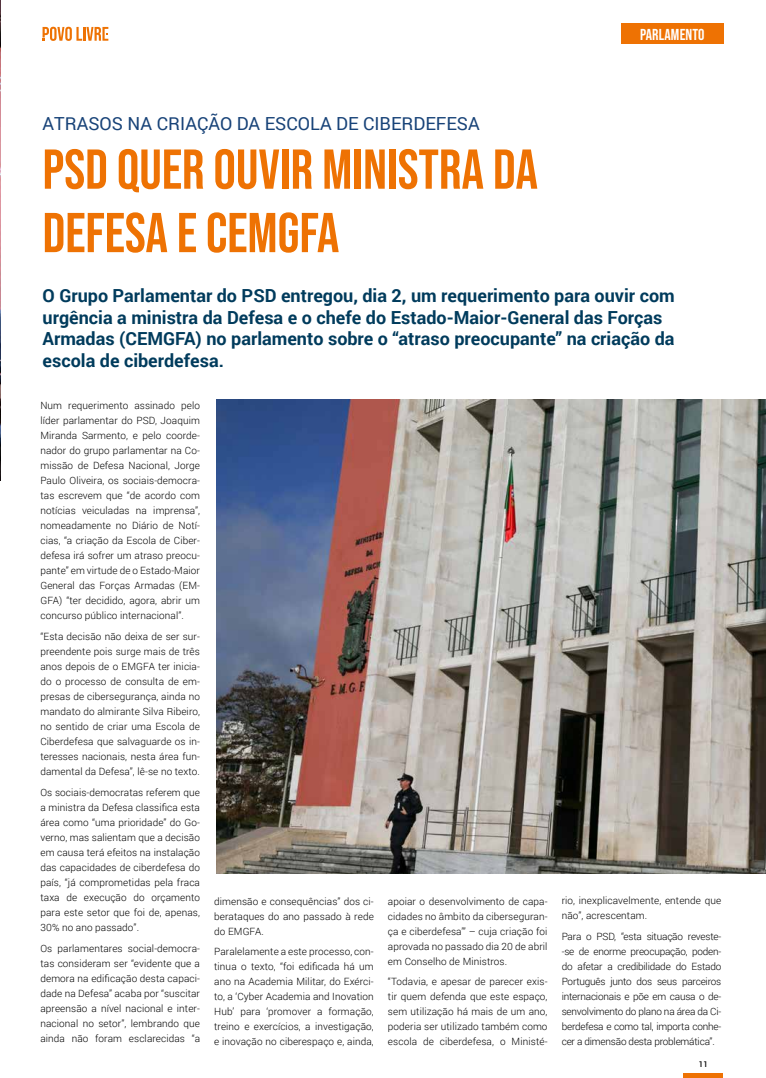
<style>
.page{position:relative;width:766px;height:1078px;background:#fff}
.page>*{position:absolute;margin:0;border:0;box-sizing:border-box;transform-origin:0 0}
.t1{font:700 56px/63.4px "Bebas Neue Pro";color:#ee7203}
.t2{font:700 18px/21.6px "Roboto";color:#003b5c}
.t3{font:18px "Roboto";color:#184378}
.t4{font:700 15.8px "Bebas Neue Pro";letter-spacing:.01em;color:#fff}
.t5{font:300 10px/15px "Roboto";letter-spacing:.01em;color:#000;text-align:justify}
.t6{font:500 8px "Roboto";color:#000}
</style>
<div class="page">
<hr style="left:683px;top:1073px;width:40px;height:4px;background:#ee7203">
<img style="left:0;top:0;width:1px;height:480px">
<div style="left:621px;top:24px;width:102px;height:20px;background:#ee7203"></div>
<svg style="left:43px;top:27px;width:65px;height:14px"></svg>
<img style="left:216px;top:399px;width:549px;height:474px">
<h2 class="t3" style="left:43px;top:110px;width:438px">ATRASOS NA CRIAÇÃO DA ESCOLA DE CIBERDEFESA</h2>
<h3 class="t4" style="left:640px;top:25px;width:66px">PARLAMENTO</h3>
<h1 class="t1" style="left:43px;top:137px;width:496px">PSD QUER OUVIR MINISTRA DA<br>DEFESA E CEMGFA</h1>
<p class="t2" style="left:43px;top:284px;width:633px">O Grupo Parlamentar do PSD entregou, dia 2, um requerimento para ouvir com urgência a ministra da Defesa e o chefe do Estado-Maior-General das Forças Armadas (CEMGFA) no parlamento sobre o “atraso preocupante” na criação da escola de ciberdefesa.</p>
<p class="t5" style="left:40px;top:397px;width:161px">Num requerimento assinado pelo líder parlamentar do PSD, Joaquim Miranda Sarmento, e pelo coorde&shy;nador do grupo parlamentar na Co&shy;missão de Defesa Nacional, Jorge Paulo Oliveira, os sociais-democra&shy;tas escrevem que “de acordo com notícias veiculadas na imprensa”, nomeadamente no Diário de Notí&shy;cias, “a criação da Escola de Ciber&shy;defesa irá sofrer um atraso preocu&shy;pante” em virtude de o Estado-Maior General das Forças Armadas (EM-GFA) “ter decidido, agora, abrir um concurso público internacional”.</p>
<p class="t5" style="left:40px;top:628px;width:161px">“Esta decisão não deixa de ser sur&shy;preendente pois surge mais de três anos depois de o EMGFA ter inicia&shy;do o processo de consulta de em&shy;presas de cibersegurança, ainda no mandato do almirante Silva Ribeiro, no sentido de criar uma Escola de Ciberdefesa que salvaguarde os in&shy;teresses nacionais, nesta área fun&shy;damental da Defesa”, lê-se no texto.</p>
<p class="t5" style="left:40px;top:784px;width:161px">Os sociais-democratas referem que a ministra da Defesa classifica esta área como “uma prioridade” do Go&shy;verno, mas salientam que a decisão em causa terá efeitos na instalação das capacidades de ciberdefesa do país, “já comprometidas pela fraca taxa de execução do orçamento para este setor que foi de, apenas, 30% no ano passado”.</p>
<p class="t5" style="left:40px;top:940px;width:161px">Os parlamentares social-democra&shy;tas consideram ser “evidente que a demora na edificação desta capaci&shy;dade na Defesa” acaba por “suscitar apreensão a nível nacional e inter&shy;nacional no setor”, lembrando que ainda não foram esclarecidas “a</p>
<p class="t5" style="left:561px;top:892px;width:161px">rio, inexplicavelmente, entende que não”, acrescentam.</p>
<p class="t5" style="left:561px;top:928px;width:161px">Para o PSD, “esta situação reveste--se de enorme preocupação, poden&shy;do afetar a credibilidade do Estado Português junto dos seus parceiros internacionais e põe em causa o de&shy;senvolvimento do plano na área da Ci&shy;berdefesa e como tal, importa conhe&shy;cer a dimensão desta problemática”.</p>
<p class="t5" style="left:214px;top:892px;width:161px">dimensão e consequências” dos ci&shy;berataques do ano passado à rede do EMGFA.</p>
<p class="t5" style="left:214px;top:943px;width:161px">Paralelamente a este processo, con&shy;tinua o texto, “foi edificada há um ano na Academia Militar, do Exérci&shy;to, a ‘Cyber Academia and Inovation Hub’ para ‘promover a formação, treino e exercícios, a investigação, e inovação no ciberespaço e, ainda,</p>
<p class="t5" style="left:388px;top:892px;width:161px">apoiar o desenvolvimento de capa&shy;cidades no âmbito da ciberseguran&shy;ça e ciberdefesa’” – cuja criação foi aprovada no passado dia 20 de abril em Conselho de Ministros.</p>
<p class="t5" style="left:388px;top:973px;width:161px">“Todavia, e apesar de parecer exis&shy;tir quem defenda que este espaço, sem utilização há mais de um ano, poderia ser utilizado também como escola de ciberdefesa, o Ministé-</p>
<p class="t6" style="left:698px;top:1058px;width:11px">11</p>
</div>
